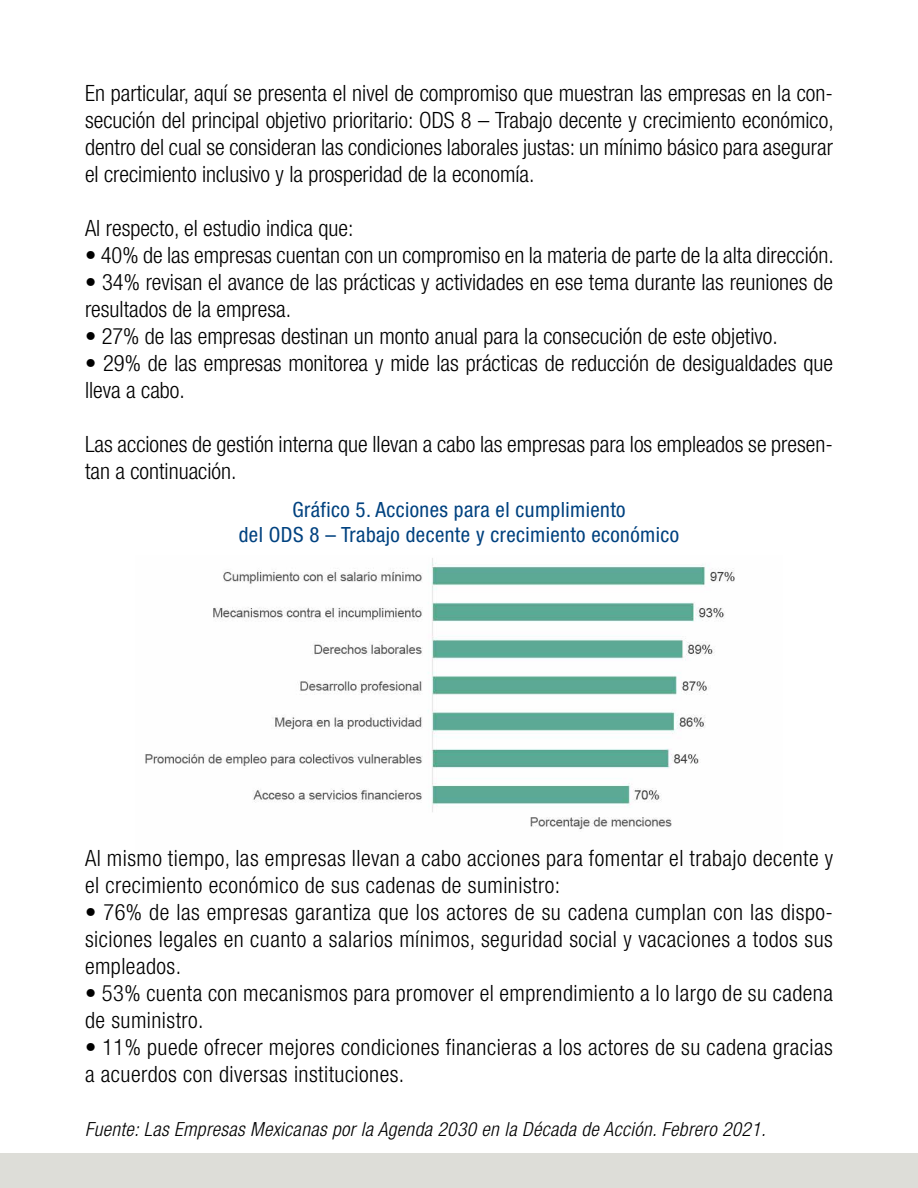
<style>
.page{position:relative;width:918px;height:1188px;background:#fff}
.page>*{position:absolute;margin:0;border:0;box-sizing:border-box;transform-origin:0 0}
.t1{font:300 condensed 22.5px/27px "Helvetica Neue LT Std";color:#000}
.t2{font:300 condensed 22.5px/27px "Helvetica Neue LT Std";letter-spacing:.02em;color:#000}
.t3{font:condensed 21px/25.2px "Helvetica Neue LT Std";letter-spacing:.02em;color:#004280;text-align:center}
.t4{font:italic 300 condensed 19.5px "Helvetica Neue LT Std";letter-spacing:.02em;color:#000}
</style>
<div class="page">
<img style="left:145px;top:558px;width:590px;height:271px">
<div style="left:0;top:1154px;width:918px;height:34px;background:#ddddd8"></div>
<p class="t1" style="left:85px;top:79px;width:750px;text-align:justify">En particular, aquí se presenta el nivel de compromiso que muestran las empresas en la con&shy;secución del principal objetivo prioritario: ODS 8 – Trabajo decente y crecimiento económico, dentro del cual se consideran las condiciones laborales justas: un mínimo básico para asegurar el crecimiento inclusivo y la prosperidad de la economía.</p>
<p class="t1" style="left:85px;top:214px;width:270px">Al respecto, el estudio indica que:</p>
<p class="t1" style="left:85px;top:241px;width:750px">• 40% de las empresas cuentan con un compromiso en la materia de parte de la alta dirección.</p>
<p class="t1" style="left:85px;top:268px;width:749px">• 34% revisan el avance de las prácticas y actividades en ese tema durante las reuniones de resultados de la empresa.</p>
<p class="t1" style="left:85px;top:322px;width:694px">• 27% de las empresas destinan un monto anual para la consecución de este objetivo.</p>
<p class="t1" style="left:85px;top:349px;width:749px">• 29% de las empresas monitorea y mide las prácticas de reducción de desigualdades que lleva a cabo.</p>
<p class="t1" style="left:85px;top:430px;width:749px">Las acciones de gestión interna que llevan a cabo las empresas para los empleados se presen&shy;tan a continuación.</p>
<p class="t3" style="left:239px;top:496px;width:442px">Gráfico 5. Acciones para el cumplimiento<br>del ODS 8 – Trabajo decente y crecimiento económico</p>
<p class="t2" style="left:85px;top:845px;width:750px">Al mismo tiempo, las empresas llevan a cabo acciones para fomentar el trabajo decente y el crecimiento económico de sus cadenas de suministro:</p>
<p class="t1" style="left:85px;top:899px;width:749px;text-align:justify">• 76% de las empresas garantiza que los actores de su cadena cumplan con las dispo&shy;siciones legales en cuanto a salarios mínimos, seguridad social y vacaciones a todos sus empleados.</p>
<p class="t2" style="left:85px;top:980px;width:749px">• 53% cuenta con mecanismos para promover el emprendimiento a lo largo de su cadena de suministro.</p>
<p class="t2" style="left:85px;top:1034px;width:749px">• 11% puede ofrecer mejores condiciones financieras a los actores de su cadena gracias a acuerdos con diversas instituciones.</p>
<p class="t4" style="left:85px;top:1118px;width:682px">Fuente: Las Empresas Mexicanas por la Agenda 2030 en la Década de Acción. Febrero 2021.</p>
</div>
